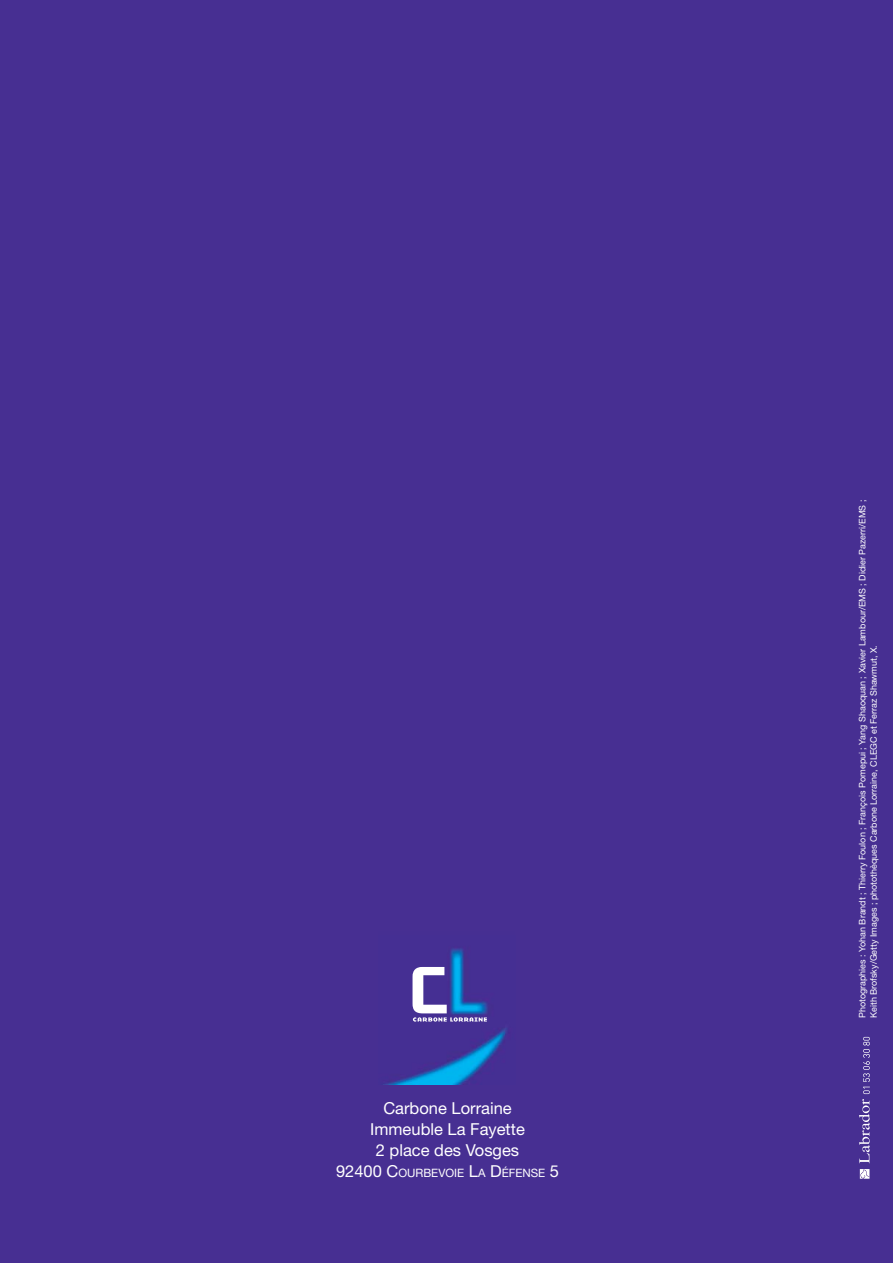
<style>
.page{position:relative;width:893px;height:1263px;background:#472f92}
.page>*{position:absolute;margin:0;border:0;box-sizing:border-box;transform-origin:0 0}
.t1{font:16.5px/21px "Helvetica Neue";color:#fff;text-align:center}
.t2{font:11.55px "Helvetica Neue";color:#fff}
.t3{font:9px/11.2px "Helvetica Neue";color:#fff}
.s1{font-size:16.5px}
</style>
<div class="page">
<svg style="left:378px;top:932px;width:139px;height:152px;background:#4646a0"></svg>
<svg style="left:859px;top:1037px;width:11px;height:126px"></svg>
<svg style="left:860px;top:1169px;width:9px;height:10px"></svg>
<h1 class="t1" style="left:370px;top:1099px;width:156px">Carbone Lorraine<br>Immeuble La Fayette<br>2 place des Vosges</h1>
<p class="t2" style="left:336px;top:1168px;width:225px"><span class="s1">92400 C</span>OURBEVOIE <span class="s1">L</span>A <span class="s1">D</span>ÉFENSE <span class="s1">5</span></p>
<p class="t3" style="left:857px;top:1018px;width:520px;rotate:-90deg">Photographies : Yohan Brandt ; Thierry Foulon ; François Pomepui ; Yang Shaoquan ; Xavier Lambour/EMS ; Didier Pazerri/EMS ;<br>Keith Brofsky/Getty Images ; photothèques Carbone Lorraine, CLEGC et Ferraz Shawmut, X.</p>
</div>
